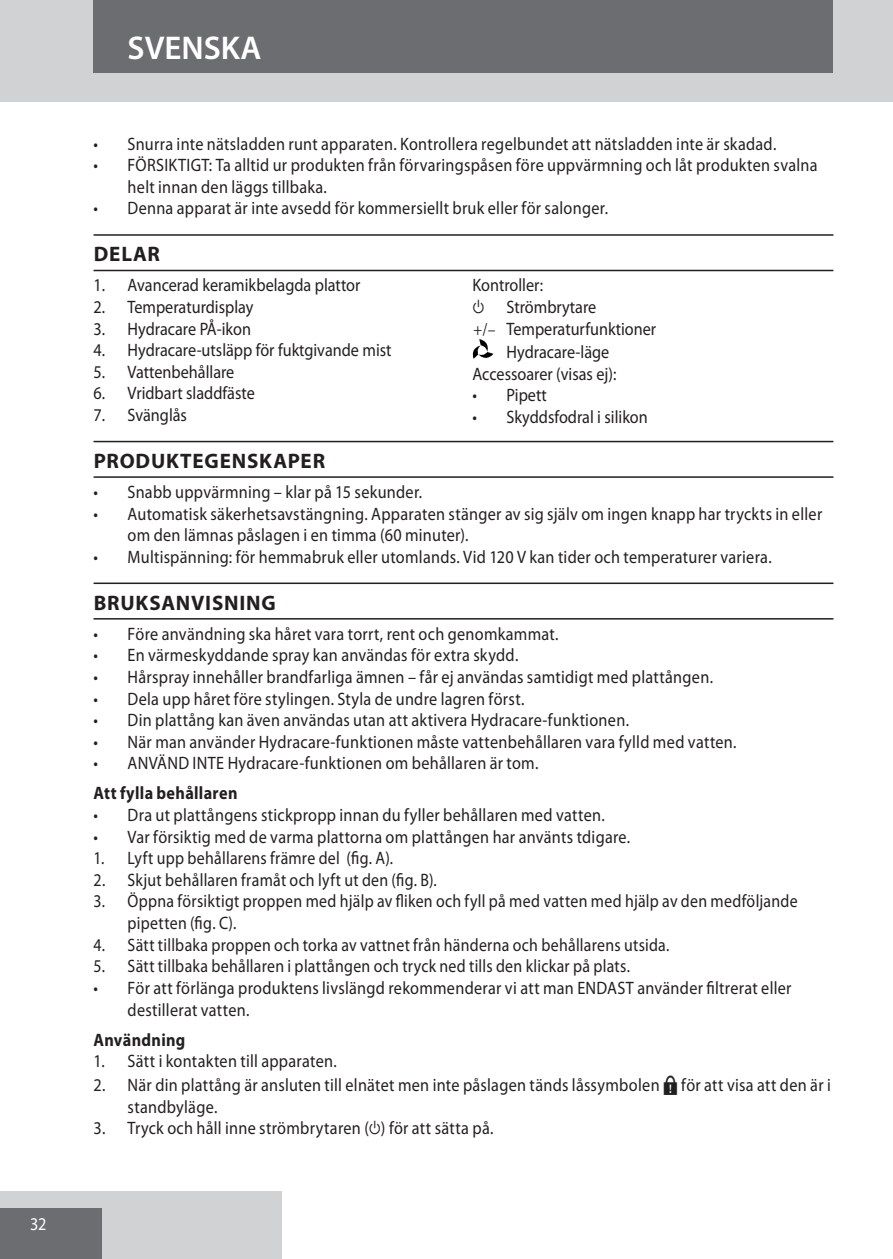
<style>
.page{position:relative;width:893px;height:1259px;background:#fff}
.page>*{position:absolute;margin:0;border:0;box-sizing:border-box;transform-origin:0 0}
.t1{font:600 33px "Myriad Pro";color:#fff}
.heading{font:700 21px "Myriad Pro";letter-spacing:.04em;color:#231f20}
.Parts{font:18px/21.6px "Myriad Pro";letter-spacing:.015em;color:#231f20;scale:.9 1}
.Parts-2{font:18px/21.6px "Myriad Pro";letter-spacing:.015em;color:#231f20;scale:.88 1}
.Subheading{font:700 18px "Myriad Pro";letter-spacing:.02em;color:#231f20;scale:.9 1}
.t2{font:18px "Myriad Pro";color:#fff;scale:.9 1}
.s1{font-family:"Myriad Dribsn Drabs"}
.s2{font-family:"Minion Pro"}
.s3{font-family:"Myriad Points"}
</style>
<div class="page">
<div style="left:0;top:0;width:893px;height:102px;background:#d1d2d4"></div>
<div style="left:0;top:1191px;width:282px;height:68px;background:#d1d2d4"></div>
<div style="left:0;top:1208px;width:102px;height:51px;background:#6c6d70"></div>
<div style="left:94px;top:0;width:739px;height:73px;background:#6c6d70"></div>
<hr style="left:94px;top:234px;width:739px;height:2px;background:#231f20">
<hr style="left:94px;top:270px;width:739px;height:1px;background:#231f20">
<svg style="left:472px;top:339px;width:22px;height:20px"></svg>
<hr style="left:94px;top:441px;width:739px;height:1px;background:#231f20">
<hr style="left:94px;top:476px;width:739px;height:2px;background:#231f20">
<hr style="left:94px;top:582px;width:739px;height:2px;background:#231f20">
<hr style="left:94px;top:618px;width:739px;height:1px;background:#231f20">
<p class="t2" style="left:30px;top:1212px;width:20px">32</p>
<p class="t1" style="left:128px;top:27px;width:135px">SVENSKA</p>
<p class="Parts" style="left:94px;top:132px;width:760px">• Snurra inte nätsladden runt apparaten. Kontrollera regelbundet att nätsladden inte är skadad.</p>
<p class="Parts" style="left:128px;top:154px;width:768px;text-indent:-34px">• FÖRSIKTIGT: Ta alltid ur produkten från förvaringspåsen före uppvärmning och låt produkten svalna helt innan den läggs tillbaka.</p>
<p class="Parts" style="left:94px;top:197px;width:573px">• Denna apparat är inte avsedd för kommersiellt bruk eller för salonger.</p>
<p class="heading" style="left:94px;top:240px;width:68px">DELAR</p>
<p class="Parts" style="left:94px;top:274px;width:298px">1. Avancerad keramikbelagda plattor</p>
<p class="Parts" style="left:94px;top:296px;width:179px">2. Temperaturdisplay</p>
<p class="Parts" style="left:94px;top:317px;width:176px">3. Hydracare PÅ-ikon</p>
<p class="Parts" style="left:94px;top:339px;width:333px">4. Hydracare-utsläpp för fuktgivande mist</p>
<p class="Parts" style="left:94px;top:361px;width:158px">5. Vattenbehållare</p>
<p class="Parts" style="left:94px;top:382px;width:181px">6. Vridbart sladdfäste</p>
<p class="Parts" style="left:94px;top:404px;width:105px">7. Svänglås</p>
<p class="Parts" style="left:472px;top:274px;width:80px">Kontroller:</p>
<p class="Parts" style="left:472px;top:296px;width:139px"><span class="s1">C</span> Strömbrytare</p>
<p class="Parts" style="left:473px;top:317px;width:205px"><span class="s2">+/–</span> Temperaturfunktioner</p>
<p class="Parts" style="left:506px;top:341px;width:116px">Hydracare-läge</p>
<p class="Parts" style="left:472px;top:362px;width:161px">Accessoarer (visas ej):</p>
<p class="Parts" style="left:472px;top:384px;width:84px">• Pipett</p>
<p class="Parts" style="left:472px;top:405px;width:196px">• Skyddsfodral i silikon</p>
<p class="heading" style="left:94px;top:447px;width:233px">PRODUKTEGENSKAPER</p>
<p class="Parts" style="left:94px;top:481px;width:367px">• Snabb uppvärmning – klar på 15 sekunder.</p>
<p class="Parts" style="left:128px;top:502px;width:773px;text-indent:-34px">• Automatisk säkerhetsavstängning. Apparaten stänger av sig själv om ingen knapp har tryckts in eller om den lämnas påslagen i en timma (60 minuter).</p>
<p class="Parts" style="left:94px;top:545px;width:755px">• Multispänning: för hemmabruk eller utomlands. Vid 120 V kan tider och temperaturer variera.</p>
<p class="heading" style="left:94px;top:589px;width:184px">BRUKSANVISNING</p>
<p class="Parts" style="left:94px;top:622px;width:518px">• Före användning ska håret vara torrt, rent och genomkammat.</p>
<p class="Parts" style="left:94px;top:644px;width:474px">• En värmeskyddande spray kan användas för extra skydd.</p>
<p class="Parts" style="left:94px;top:666px;width:690px">• Hårspray innehåller brandfarliga ämnen – får ej användas samtidigt med plattången.</p>
<p class="Parts" style="left:94px;top:687px;width:480px">• Dela upp håret före stylingen. Styla de undre lagren först.</p>
<p class="Parts" style="left:94px;top:709px;width:596px">• Din plattång kan även användas utan att aktivera Hydracare-funktionen.</p>
<p class="Parts" style="left:94px;top:730px;width:716px">• När man använder Hydracare-funktionen måste vattenbehållaren vara fylld med vatten.</p>
<p class="Parts" style="left:94px;top:752px;width:496px">• ANVÄND INTE Hydracare-funktionen om behållaren är tom.</p>
<p class="Subheading" style="left:94px;top:781px;width:162px">Att fylla behållaren</p>
<p class="Parts" style="left:94px;top:804px;width:570px">• Dra ut plattångens stickpropp innan du fyller behållaren med vatten.</p>
<p class="Parts" style="left:94px;top:825px;width:598px">• Var försiktig med de varma plattorna om plattången har använts tdigare.</p>
<p class="Parts-2" style="left:94px;top:847px;width:342px">1. Lyft upp behållarens främre del (fig. A).</p>
<p class="Parts-2" style="left:94px;top:868px;width:391px">2. Skjut behållaren framåt och lyft ut den (fig. B).</p>
<p class="Parts-2" style="left:128px;top:890px;width:763px;text-indent:-34px">3. Öppna försiktigt proppen med hjälp av fliken och fyll på med vatten med hjälp av den medföljande pipetten (fig. C).</p>
<p class="Parts-2" style="left:94px;top:933px;width:656px">4. Sätt tillbaka proppen och torka av vattnet från händerna och behållarens utsida.</p>
<p class="Parts-2" style="left:94px;top:955px;width:611px">5. Sätt tillbaka behållaren i plattången och tryck ned tills den klickar på plats.</p>
<p class="Parts" style="left:128px;top:976px;width:739px;text-indent:-34px">• För att förlänga produktens livslängd rekommenderar vi att man ENDAST använder filtrerat eller destillerat vatten.</p>
<p class="Subheading" style="left:94px;top:1027px;width:104px">Användning</p>
<p class="Parts" style="left:94px;top:1050px;width:272px">1. Sätt i kontakten till apparaten.</p>
<p class="Parts" style="left:128px;top:1074px;width:783px;text-indent:-34px">2. När din plattång är ansluten till elnätet men inte påslagen tänds låssymbolen <span class="s3">B</span> för att visa att den är i standbyläge.</p>
<p class="Parts" style="left:94px;top:1117px;width:446px">3. Tryck och håll inne strömbrytaren (<span class="s1">C</span>) för att sätta på.</p>
</div>
